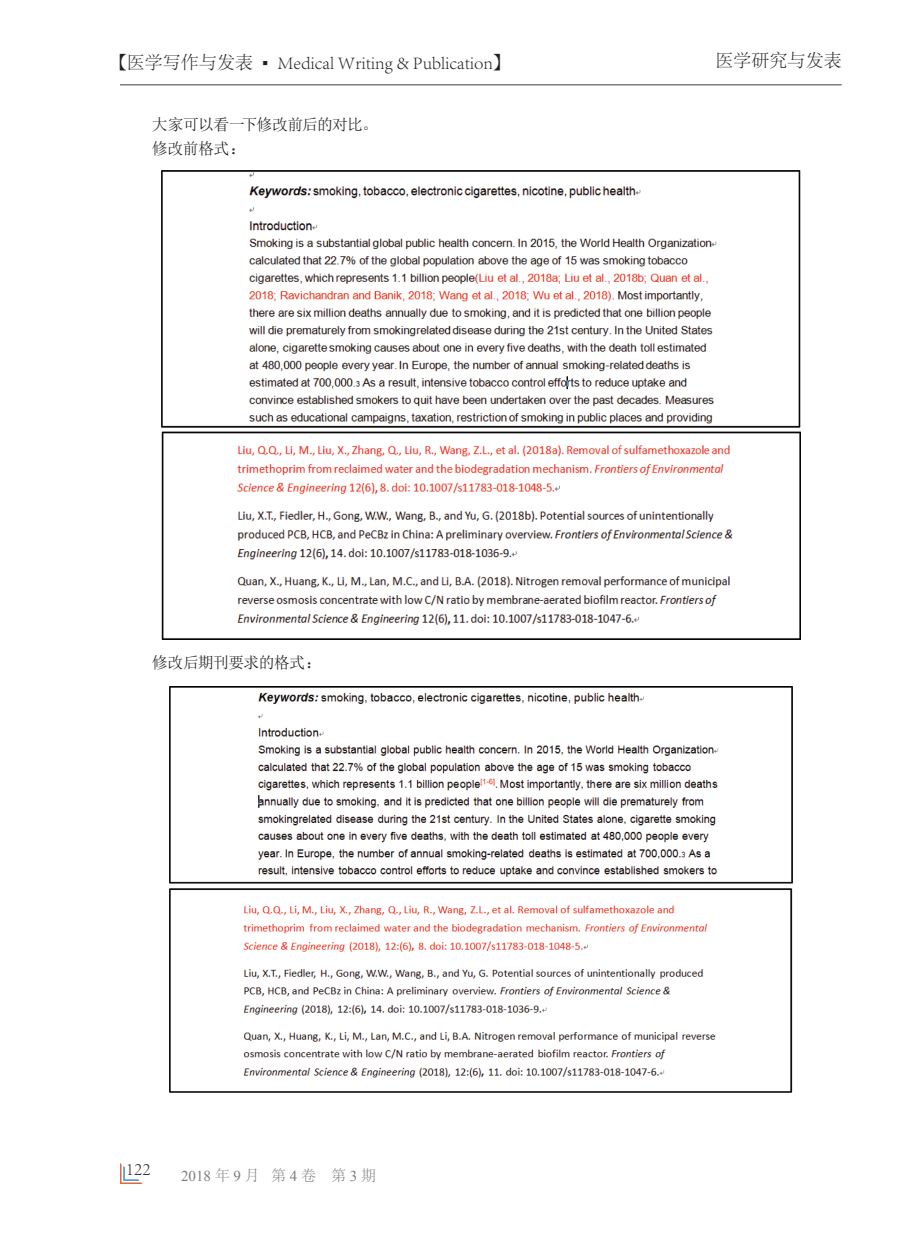
<style>
.page{position:relative;width:919px;height:1238px;background:#fff}
.page>*{position:absolute;margin:0;border:0;box-sizing:border-box;transform-origin:0 0}
.t1{font:300 18px "Adobe Song Std";color:#231f20}
.Para{font:15.75px "N Sim Sun";letter-spacing:-.03em;color:#231f20}
.t2{font:15px "Times New Roman";color:#7c7c80}
.s1{font-family:"Adobe Fangsong Std";font-weight:400}
.s2{font-family:"Arial Narrow";font-weight:700}
.s3{font-family:"Adobe Song Std";font-weight:300}
</style>
<div class="page">
<hr style="left:120px;top:84px;width:721px;height:1px;background:#7c7c80">
<svg style="left:120px;top:1163px;width:22px;height:20px"></svg>
<img style="left:161px;top:170px;width:639px;height:469px">
<img style="left:169px;top:687px;width:623px;height:405px">
<p class="t1" style="left:109px;top:52px;width:403px"><span class="s1">【</span>医学写作与发表 <span class="s2">▪</span> Medical Writing &amp; Publication<span class="s1">】</span></p>
<p class="t1" style="left:715px;top:51px;width:127px">医学研究与发表</p>
<p class="Para" style="left:152px;top:117px;width:227px">大家可以看一下修改前后的对比。</p>
<p class="Para" style="left:152px;top:141px;width:96px">修改前格式：</p>
<p class="Para" style="left:152px;top:654px;width:172px">修改后期刊要求的格式：</p>
<p class="t1" style="left:126px;top:1158px;width:26px">122</p>
<p class="t2" style="left:181px;top:1165px;width:196px">2018<span class="s3">年</span>9<span class="s3">月 第</span>4<span class="s3">卷 第</span>3<span class="s3">期</span></p>
</div>
